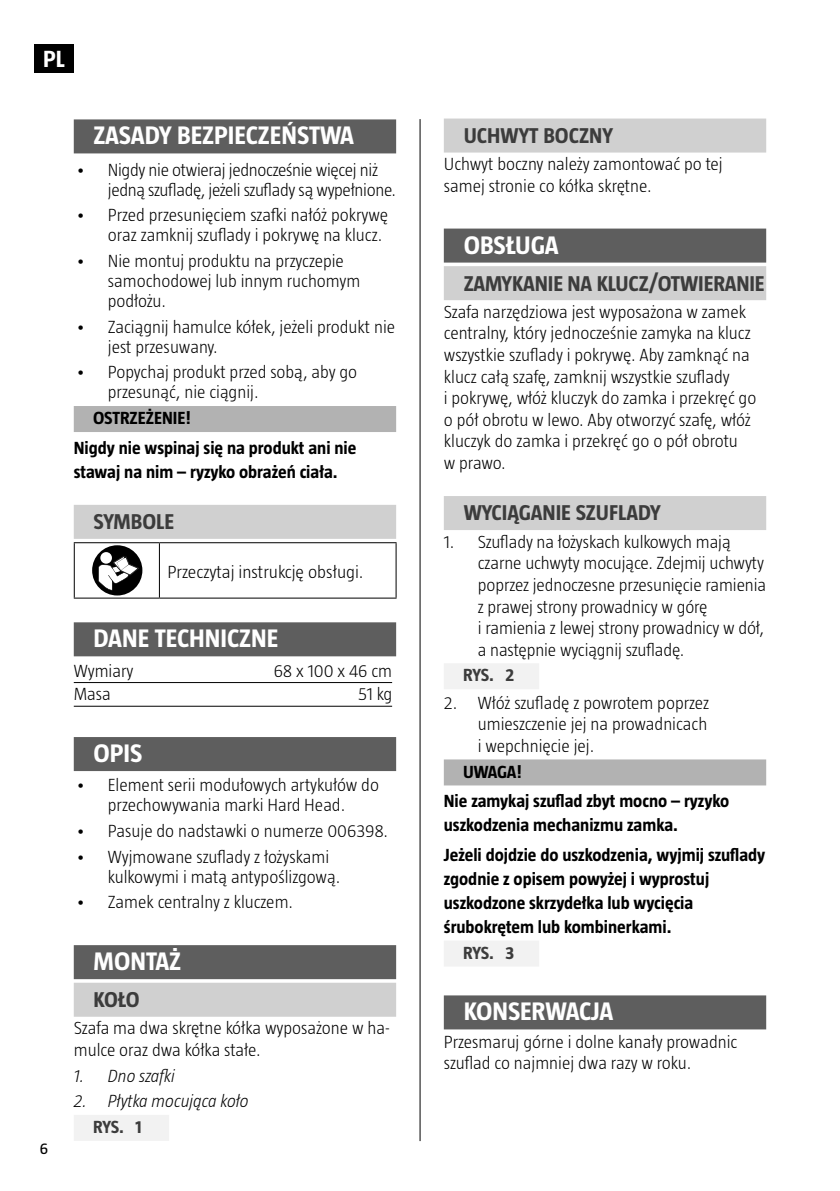
<style>
.page{position:relative;width:840px;height:1191px;background:#fff}
.page>*{position:absolute;margin:0;border:0;box-sizing:border-box;transform-origin:0 0}
.Rubrik{font:700 26px "Taz";color:#fff}
.t1{font:700 24px "Taz";color:#fff}
.Underrubrik{font:700 22px "Taz";letter-spacing:-.005em;color:#3c3c3c}
.Brödtext{font:300 18px/21.6px "Taz";color:#000}
.Brödtext__VARNING__O{font:700 18px/24px "Taz";color:#000}
.Brödtext-2{font:300 18px/20px "Taz";letter-spacing:-.02em;color:#000}
.t2{font:italic 300 18px "Taz";color:#000}
.Enkel_tabell{font:300 18px "Taz";color:#000}
.t3{font:700 18px "Taz";letter-spacing:-.02em;color:#3c3c3c}
.VARNING__PL{font:700 18px "Taz";color:#000}
.OBS__PL{font:700 18px "Taz";letter-spacing:-.015em;color:#000}
.t4{font:16px "Taz";color:#000}
</style>
<div class="page">
<div style="left:35px;top:44px;width:39px;height:29px;background:#000"></div>
<hr style="left:419px;top:119px;width:1px;height:1022px;background:#000">
<div style="left:443px;top:119px;width:322px;height:34px;background:#d0d0d0"></div>
<div style="left:443px;top:228px;width:322px;height:34px;background:#5e5e5e"></div>
<div style="left:443px;top:266px;width:322px;height:34px;background:#d0d0d0"></div>
<div style="left:443px;top:496px;width:322px;height:34px;background:#d0d0d0"></div>
<div style="left:443px;top:663px;width:96px;height:26px;background:#f2f2f2"></div>
<div style="left:443px;top:759px;width:322px;height:26px;background:#b2b2b2"></div>
<div style="left:443px;top:940px;width:96px;height:26px;background:#f2f2f2"></div>
<div style="left:443px;top:995px;width:322px;height:34px;background:#5e5e5e"></div>
<div style="left:74px;top:119px;width:322px;height:34px;background:#5e5e5e"></div>
<div style="left:74px;top:406px;width:322px;height:26px;background:#b2b2b2"></div>
<div style="left:74px;top:505px;width:322px;height:34px;background:#d0d0d0"></div>
<div style="left:74px;top:622px;width:322px;height:34px;background:#5e5e5e"></div>
<hr style="left:74px;top:682px;width:318px;height:1px;background:#000">
<hr style="left:74px;top:706px;width:318px;height:1px;background:#000">
<div style="left:74px;top:737px;width:322px;height:34px;background:#5e5e5e"></div>
<div style="left:74px;top:945px;width:322px;height:34px;background:#5e5e5e"></div>
<div style="left:74px;top:982px;width:322px;height:34px;background:#d0d0d0"></div>
<div style="left:74px;top:1114px;width:95px;height:26px;background:#f2f2f2"></div>
<hr style="left:74px;top:542px;width:85px;height:1px;background:#000">
<hr style="left:74px;top:543px;width:1px;height:54px;background:#000">
<hr style="left:159px;top:542px;width:237px;height:1px;background:#000">
<hr style="left:159px;top:543px;width:1px;height:54px;background:#000">
<hr style="left:395px;top:543px;width:1px;height:54px;background:#000">
<hr style="left:74px;top:597px;width:85px;height:1px;background:#000">
<hr style="left:159px;top:597px;width:237px;height:1px;background:#000">
<div style="left:92px;top:545px;width:50px;height:50px;background:#000;border-radius:50%"></div>
<div style="left:100px;top:552px;width:12px;height:11px;background:#fff;border-radius:50%"></div>
<svg style="left:98px;top:556px;width:41px;height:34px"></svg>
<h2 class="t1" style="left:43px;top:45px;width:23px">PL</h2>
<p class="t4" style="left:40px;top:1139px;width:10px">6</p>
<p class="Rubrik" style="left:94px;top:121px;width:262px">ZASADY BEZPIECZEŃSTWA</p>
<p class="Brödtext-2" style="left:108px;top:159px;width:289px;text-indent:-32px">• Nigdy nie otwieraj jednocześnie więcej niż jedną szufladę, jeżeli szuflady są wypełnione.</p>
<p class="Brödtext" style="left:108px;top:205px;width:282px;line-height:20px;text-indent:-32px">• Przed przesunięciem szafki nałóż pokrywę oraz zamknij szuflady i pokrywę na klucz.</p>
<p class="Brödtext" style="left:108px;top:251px;width:254px;line-height:20px;text-indent:-32px">• Nie montuj produktu na przyczepie samochodowej lub innym ruchomym podłożu.</p>
<p class="Brödtext" style="left:108px;top:316px;width:289px;line-height:20px;text-indent:-32px">• Zaciągnij hamulce kółek, jeżeli produkt nie jest przesuwany.</p>
<p class="Brödtext" style="left:108px;top:362px;width:251px;line-height:20px;text-indent:-32px">• Popychaj produkt przed sobą, aby go przesunąć, nie ciągnij.</p>
<p class="VARNING__PL" style="left:93px;top:408px;width:99px">OSTRZEŻENIE!</p>
<p class="Brödtext__VARNING__O" style="left:74px;top:435px;width:284px">Nigdy nie wspinaj się na produkt ani nie stawaj na nim – ryzyko obrażeń ciała.</p>
<p class="Underrubrik" style="left:94px;top:509px;width:82px">SYMBOLE</p>
<p class="Brödtext" style="left:167px;top:560px;width:197px">Przeczytaj instrukcję obsługi.</p>
<p class="Rubrik" style="left:94px;top:624px;width:186px">DANE TECHNICZNE</p>
<p class="Enkel_tabell" style="left:74px;top:660px;width:61px">Wymiary</p>
<p class="Enkel_tabell" style="left:274px;top:660px;width:120px">68 x 100 x 46 cm</p>
<p class="Enkel_tabell" style="left:74px;top:684px;width:39px">Masa</p>
<p class="Enkel_tabell" style="left:358px;top:684px;width:36px">51 kg</p>
<p class="Rubrik" style="left:94px;top:738px;width:50px">OPIS</p>
<p class="Brödtext" style="left:76px;top:775px;width:304px;line-height:20px;text-align:center">• Element serii modułowych artykułów do przechowywania marki Hard Head.</p>
<p class="Brödtext" style="left:76px;top:820px;width:314px">• Pasuje do nadstawki o numerze 006398.</p>
<p class="Brödtext" style="left:108px;top:846px;width:234px;line-height:20px;text-indent:-32px">• Wyjmowane szuflady z łożyskami kulkowymi i matą antypoślizgową.</p>
<p class="Brödtext" style="left:76px;top:891px;width:219px">• Zamek centralny z kluczem.</p>
<p class="Rubrik" style="left:94px;top:946px;width:89px">MONTAŻ</p>
<p class="Underrubrik" style="left:94px;top:987px;width:48px">KOŁO</p>
<p class="Brödtext" style="left:74px;top:1017px;width:317px">Szafa ma dwa skrętne kółka wyposażone w ha&shy;mulce oraz dwa kółka stałe.</p>
<p class="t2" style="left:74px;top:1065px;width:103px">1. Dno szafki</p>
<p class="t2" style="left:74px;top:1091px;width:176px">2. Płytka mocująca koło</p>
<p class="t3" style="left:93px;top:1116px;width:50px">RYS. 1</p>
<p class="Underrubrik" style="left:463px;top:123px;width:151px">UCHWYT BOCZNY</p>
<p class="Brödtext" style="left:443px;top:153px;width:280px">Uchwyt boczny należy zamontować po tej samej stronie co kółka skrętne.</p>
<p class="Rubrik" style="left:463px;top:230px;width:96px">OBSŁUGA</p>
<p class="Underrubrik" style="left:463px;top:271px;width:302px">ZAMYKANIE NA KLUCZ/OTWIERANIE</p>
<p class="Brödtext" style="left:443px;top:301px;width:314px">Szafa narzędziowa jest wyposażona w zamek centralny, który jednocześnie zamyka na klucz wszystkie szuflady i pokrywę. Aby zamknąć na klucz całą szafę, zamknij wszystkie szuflady<br>i pokrywę, włóż kluczyk do zamka i przekręć go o pół obrotu w lewo. Aby otworzyć szafę, włóż kluczyk do zamka i przekręć go o pół obrotu<br>w prawo.</p>
<p class="Underrubrik" style="left:463px;top:500px;width:198px">WYCIĄGANIE SZUFLADY</p>
<p class="Brödtext" style="left:477px;top:530px;width:289px;text-indent:-34px">1. Szuflady na łożyskach kulkowych mają czarne uchwyty mocujące. Zdejmij uchwyty poprzez jednoczesne przesunięcie ramienia z prawej strony prowadnicy w górę<br>i ramienia z lewej strony prowadnicy w dół, a następnie wyciągnij szufladę.</p>
<p class="t3" style="left:463px;top:665px;width:53px">RYS. 2</p>
<p class="Brödtext" style="left:477px;top:691px;width:232px;text-align:justify;text-indent:-34px">2. Włóż szufladę z powrotem poprzez umieszczenie jej na prowadnicach i wepchnięcie jej.</p>
<p class="OBS__PL" style="left:463px;top:761px;width:60px">UWAGA!</p>
<p class="Brödtext__VARNING__O" style="left:443px;top:789px;width:287px">Nie zamykaj szuflad zbyt mocno – ryzyko uszkodzenia mechanizmu zamka.</p>
<p class="Brödtext__VARNING__O" style="left:443px;top:842px;width:323px">Jeżeli dojdzie do uszkodzenia, wyjmij szuflady zgodnie z opisem powyżej i wyprostuj uszkodzone skrzydełka lub wycięcia śrubokrętem lub kombinerkami.</p>
<p class="t3" style="left:463px;top:942px;width:53px">RYS. 3</p>
<p class="Rubrik" style="left:463px;top:997px;width:151px">KONSERWACJA</p>
<p class="Brödtext" style="left:443px;top:1030px;width:295px">Przesmaruj górne i dolne kanały prowadnic szuflad co najmniej dwa razy w roku.</p>
</div>
